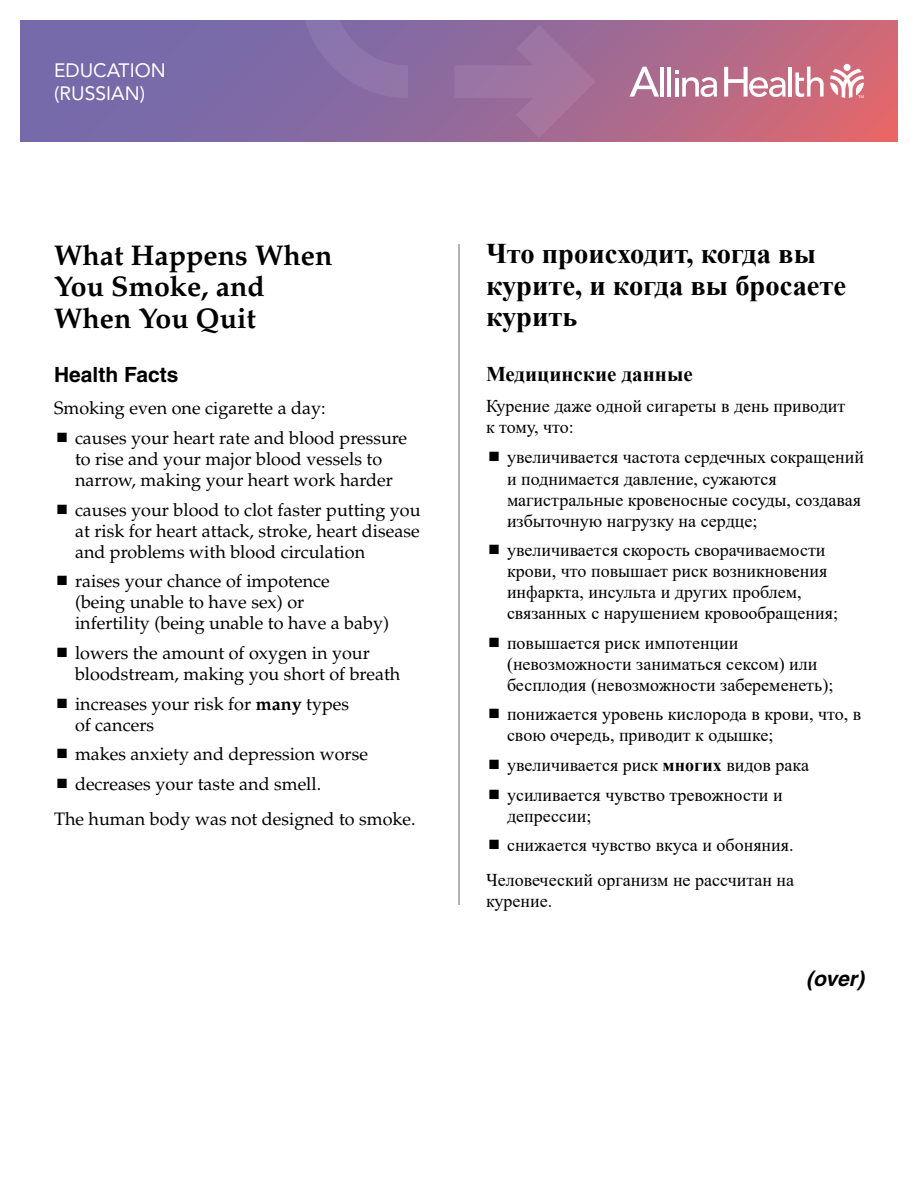
<style>
.page{position:relative;width:918px;height:1188px;background:#fff}
.page>*{position:absolute;margin:0;border:0;box-sizing:border-box;transform-origin:0 0}
.t1{font:700 28.5px/31.5px "Times New Roman";color:#000}
.t2{font:700 28.5px/31.5px "Palatino";color:#000}
.t3{font:700 21px "Times New Roman";color:#000}
.t4{font:700 21px "Helvetica";color:#000}
.t5{font:italic 700 21px "Helvetica";color:#000}
.t6{font:19.2px/23.1px "Avenir LT Std";color:#fff}
.t7{font:18px/21px "Times New Roman";color:#000}
.t8{font:18px/21px "Palatino";color:#000}
.s1{font-weight:700}
</style>
<div class="page">
<svg style="left:20px;top:20px;width:878px;height:122px;background:#986997"></svg>
<svg style="left:454px;top:25px;width:142px;height:113px;background:#9b6e9c"></svg>
<svg style="left:301px;top:20px;width:127px;height:78px;background:#876ea6"></svg>
<hr style="left:458px;top:244px;width:2px;height:661px;background:#77787b">
<svg style="left:830px;top:69px;width:34px;height:29px"></svg>
<div style="left:844px;top:64px;width:7px;height:7px;background:#fff;border-radius:50%"></div>
<hr style="left:660px;top:67px;width:4px;height:30px;background:#fff">
<hr style="left:667px;top:67px;width:4px;height:30px;background:#fff">
<hr style="left:789px;top:67px;width:3px;height:30px;background:#fff">
<svg style="left:795px;top:67px;width:29px;height:30px"></svg>
<svg style="left:675px;top:71px;width:42px;height:26px"></svg>
<svg style="left:629px;top:67px;width:30px;height:30px"></svg>
<svg style="left:724px;top:67px;width:62px;height:30px"></svg>
<p class="t6" style="left:54px;top:59px;width:113px">EDUCATION (RUSSIAN)</p>
<h1 class="t2" style="left:54px;top:240px;width:280px">What Happens When<br>You Smoke, and<br>When You Quit</h1>
<p class="t4" style="left:54px;top:362px;width:126px">Health Facts</p>
<p class="t8" style="left:75px;top:393px;width:334px;line-height:30px;text-indent:-21px">Smoking even one cigarette a day:<br>causes your heart rate and blood pressure</p>
<p class="t8" style="left:75px;top:449px;width:320px">to rise and your major blood vessels to narrow, making your heart work harder</p>
<p class="t8" style="left:75px;top:499px;width:347px;text-align:justify">causes your blood to clot faster putting you at risk for heart attack, stroke, heart disease and problems with blood circulation</p>
<p class="t8" style="left:75px;top:571px;width:316px">raises your chance of impotence<br>(being unable to have sex) or<br>infertility (being unable to have a baby)</p>
<p class="t8" style="left:75px;top:643px;width:327px">lowers the amount of oxygen in your bloodstream, making you short of breath</p>
<p class="t8" style="left:75px;top:693px;width:276px">increases your risk for <span class="s1">many</span> types of cancers</p>
<p class="t8" style="left:75px;top:740px;width:294px;line-height:29.7px">makes anxiety and depression worse decreases your taste and smell.</p>
<p class="t8" style="left:54px;top:809px;width:363px">The human body was not designed to smoke.</p>
<h1 class="t1" style="left:486px;top:237px;width:362px">Что происходит, когда вы курите, и когда вы бросаете курить</h1>
<p class="t3" style="left:486px;top:359px;width:208px">Медицинские данные</p>
<p class="t7" style="left:486px;top:395px;width:361px">Курение даже одной сигареты в день приводит к тому, что:</p>
<p class="t7" style="left:507px;top:446px;width:359px">увеличивается частота сердечных сокращений и поднимается давление, сужаются магистральные кровеносные сосуды, создавая избыточную нагрузку на сердце;</p>
<p class="t7" style="left:507px;top:539px;width:333px">увеличивается скорость сворачиваемости крови, что повышает риск возникновения инфаркта, инсульта и других проблем, связанных с нарушением кровообращения;</p>
<p class="t7" style="left:507px;top:632px;width:328px">повышается риск импотенции (невозможности заниматься сексом) или бесплодия (невозможности забеременеть);</p>
<p class="t7" style="left:507px;top:703px;width:356px">понижается уровень кислорода в крови, что, в свою очередь, приводит к одышке;</p>
<p class="t7" style="left:507px;top:750px;width:304px;line-height:29.7px">увеличивается риск <span class="s1">многих</span> видов рака усиливается чувство тревожности и</p>
<p class="t7" style="left:507px;top:800px;width:288px;line-height:29.7px">депрессии;<br>снижается чувство вкуса и обоняния.</p>
<p class="t7" style="left:486px;top:869px;width:310px">Человеческий организм не рассчитан на курение.</p>
<p class="t5" style="left:806px;top:965px;width:59px">(over)</p>
</div>
